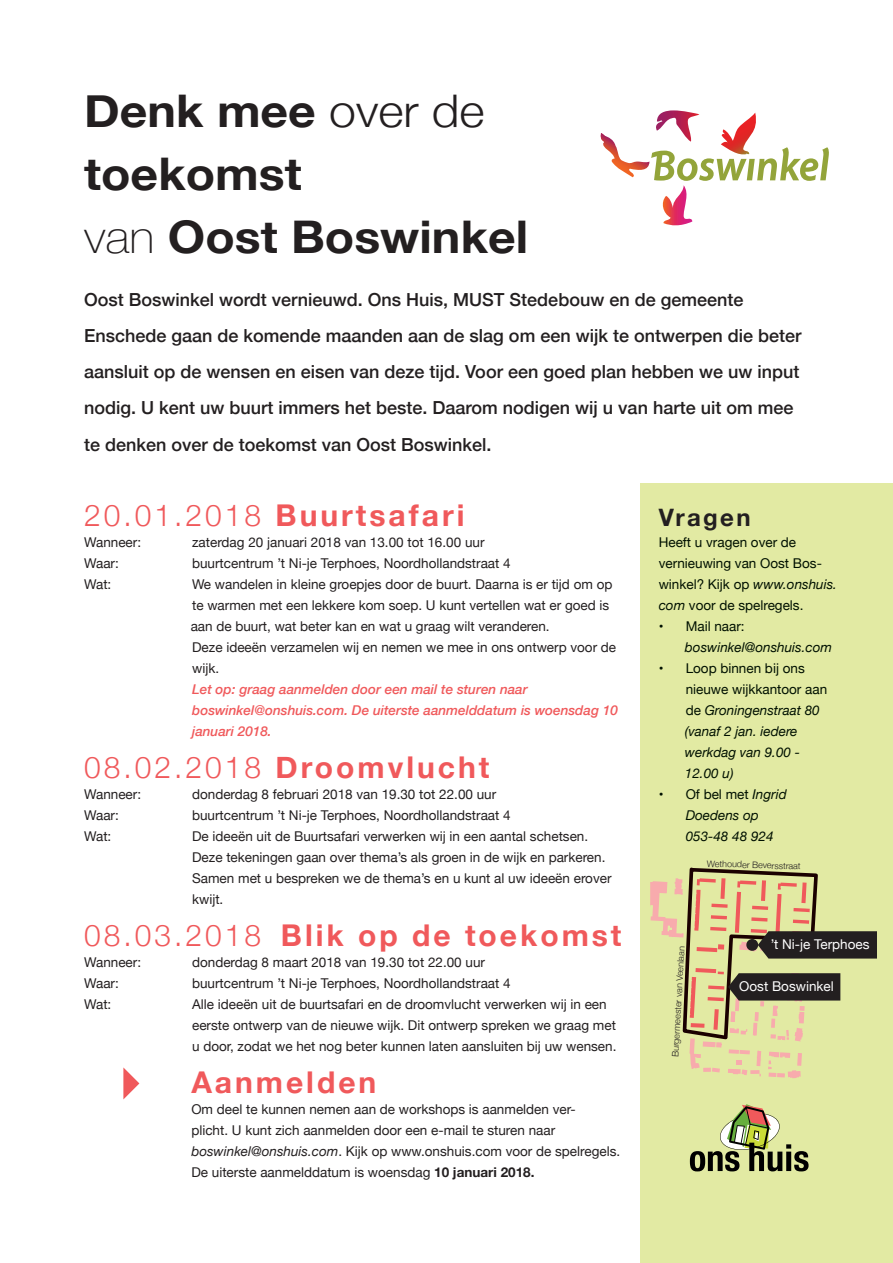
<style>
.page{position:relative;width:893px;height:1263px;background:#fff}
.page>*{position:absolute;margin:0;border:0;box-sizing:border-box;transform-origin:0 0}
.t1{font:700 45px "Helvetica Neue";color:#231f20;scale:1.07 1}
.t2{font:700 30px "Helvetica Neue";letter-spacing:.1em;color:#f0595b}
.t3{font:700 24px "Helvetica Neue";letter-spacing:.1em;color:#231f20}
.t4{font:500 18px/36px "Helvetica Neue";color:#231f20}
.t5{font:13.5px/21px "Helvetica Neue";color:#231f20}
.t6{font:13.5px/21px "Helvetica Neue";color:#001000}
.t7{font:italic 500 13.5px/21px "Helvetica Neue";color:#f0595b}
.t8{font:italic 13.5px/21px "Helvetica Neue";color:#001000}
.t9{font:13.5px "Helvetica Neue";color:#fff}
.t10{font:300 9px "Helvetica Neue";color:#231f20}
.s1{font-weight:300}
.s2{font-weight:100}
.s3{font-style:italic}
.s4{font-weight:700}
.s5{font-style:normal}
</style>
<div class="page">
<div style="left:640px;top:484px;width:253px;height:779px;background:#e2eaa3"></div>
<svg style="left:690px;top:1104px;width:119px;height:67px"></svg>
<svg style="left:123px;top:1067px;width:16px;height:32px"></svg>
<svg style="left:600px;top:110px;width:229px;height:116px"></svg>
<svg style="left:650px;top:867px;width:227px;height:212px"></svg>
<div style="left:746px;top:939px;width:12px;height:12px;background:#231f20;border-radius:50%"></div>
<p class="t1" style="left:84px;top:75px;width:376px">Denk mee <span class="s1">over de</span></p>
<p class="t1" style="left:84px;top:138px;width:205px">toekomst</p>
<p class="t1" style="left:84px;top:201px;width:416px"><span class="s2">van</span> Oost Boswinkel</p>
<p class="t4" style="left:84px;top:281px;width:661px">Oost Boswinkel wordt vernieuwd. Ons Huis, MUST Stedebouw en de gemeente</p>
<p class="t4" style="left:84px;top:317px;width:719px">Enschede gaan de komende maanden aan de slag om een wijk te ontwerpen die beter aansluit op de wensen en eisen van deze tijd. Voor een goed plan hebben we uw input nodig. U kent uw buurt immers het beste. Daarom nodigen wij u van harte uit om mee te denken over de toekomst van Oost Boswinkel.</p>
<p class="t2" style="left:84px;top:491px;width:382px"><span class="s1">20.01.2018</span> Buurtsafari</p>
<p class="t5" style="left:84px;top:532px;width:59px">Wanneer:</p>
<p class="t5" style="left:192px;top:532px;width:294px">zaterdag 20 januari 2018 van 13.00 tot 16.00 uur</p>
<p class="t5" style="left:84px;top:553px;width:36px">Waar:</p>
<p class="t5" style="left:192px;top:553px;width:320px">buurtcentrum ’t Ni-je Terphoes, Noordhollandstraat 4</p>
<p class="t5" style="left:84px;top:574px;width:29px">Wat:</p>
<p class="t5" style="left:191px;top:574px;width:427px">We wandelen in kleine groepjes door de buurt. Daarna is er tijd om op te warmen met een lekkere kom soep. U kunt vertellen wat er goed is aan de buurt, wat beter kan en wat u graag wilt veranderen.<br>Deze ideeën verzamelen wij en nemen we mee in ons ontwerp voor de wijk.</p>
<p class="t7" style="left:192px;top:677px;width:337px">Let op: graag aanmelden door een mail te sturen naar</p>
<p class="t7" style="left:192px;top:698px;width:427px">boswinkel@onshuis.com. De uiterste aanmelddatum is woensdag 10 januari 2018.</p>
<p class="t2" style="left:84px;top:743px;width:407px"><span class="s1">08.02.2018</span> Droomvlucht</p>
<p class="t5" style="left:84px;top:784px;width:59px">Wanneer:</p>
<p class="t5" style="left:192px;top:784px;width:306px">donderdag 8 februari 2018 van 19.30 tot 22.00 uur</p>
<p class="t5" style="left:84px;top:805px;width:36px">Waar:</p>
<p class="t5" style="left:192px;top:805px;width:320px">buurtcentrum ’t Ni-je Terphoes, Noordhollandstraat 4</p>
<p class="t5" style="left:84px;top:826px;width:29px">Wat:</p>
<p class="t5" style="left:192px;top:826px;width:421px">De ideeën uit de Buurtsafari verwerken wij in een aantal schetsen.<br>Deze tekeningen gaan over thema’s als groen in de wijk en parkeren.<br>Samen met u bespreken we de thema’s en u kunt al uw ideeën erover kwijt.</p>
<p class="t2" style="left:84px;top:911px;width:539px"><span class="s1">08.03.2018</span> Blik op de toekomst</p>
<p class="t5" style="left:84px;top:952px;width:59px">Wanneer:</p>
<p class="t5" style="left:192px;top:952px;width:294px">donderdag 8 maart 2018 van 19.30 tot 22.00 uur</p>
<p class="t5" style="left:84px;top:973px;width:36px">Waar:</p>
<p class="t5" style="left:192px;top:973px;width:320px">buurtcentrum ’t Ni-je Terphoes, Noordhollandstraat 4</p>
<p class="t5" style="left:84px;top:994px;width:29px">Wat:</p>
<p class="t5" style="left:192px;top:994px;width:426px">Alle ideeën uit de buurtsafari en de droomvlucht verwerken wij in een eerste ontwerp van de nieuwe wijk. Dit ontwerp spreken we graag met u door, zodat we het nog beter kunnen laten aansluiten bij uw wensen.</p>
<p class="t2" style="left:191px;top:1058px;width:187px">Aanmelden</p>
<p class="t5" style="left:191px;top:1099px;width:430px">Om deel te kunnen nemen aan de workshops is aanmelden ver-<br>plicht. U kunt zich aanmelden door een e-mail te sturen naar <span class="s3">boswinkel@onshuis.com</span>. Kijk op www.onshuis.com voor de spelregels.<br>De uiterste aanmelddatum is woensdag <span class="s4">10 januari 2018.</span></p>
<p class="t3" style="left:659px;top:498px;width:94px">Vragen</p>
<p class="t6" style="left:659px;top:532px;width:139px">Heeft u vragen over de</p>
<p class="t6" style="left:659px;top:553px;width:180px">vernieuwing van Oost Bos&shy;winkel? Kijk op <span class="s3">www.onshuis. com</span> voor de spelregels.</p>
<p class="t6" style="left:659px;top:616px;width:88px">• Mail naar:</p>
<p class="t8" style="left:685px;top:637px;width:149px">boswinkel@onshuis.com</p>
<p class="t6" style="left:686px;top:658px;width:143px;text-indent:-27px">• Loop binnen bij ons nieuwe wijkkantoor aan de <span class="s3">Groningenstraat 80</span></p>
<p class="t8" style="left:685px;top:721px;width:114px">(vanaf 2 jan. iedere</p>
<p class="t8" style="left:685px;top:742px;width:117px">werkdag van 9.00 -<br>12.00 u)</p>
<p class="t8" style="left:686px;top:784px;width:103px;text-indent:-27px"><span class="s5">• Of bel met</span> Ingrid<br>Doedens op<br>053-48 48 924</p>
<p class="t10" style="left:707px;top:856px;width:95px;rotate:2deg">Wethouder Beversstraat</p>
<p class="t10" style="left:668px;top:1057px;width:113px;rotate:-87deg">Burgermeester van Veenlaan</p>
<p class="t9" style="left:771px;top:935px;width:100px">’t Ni-je Terphoes</p>
<p class="t9" style="left:739px;top:977px;width:96px">Oost Boswinkel</p>
</div>
